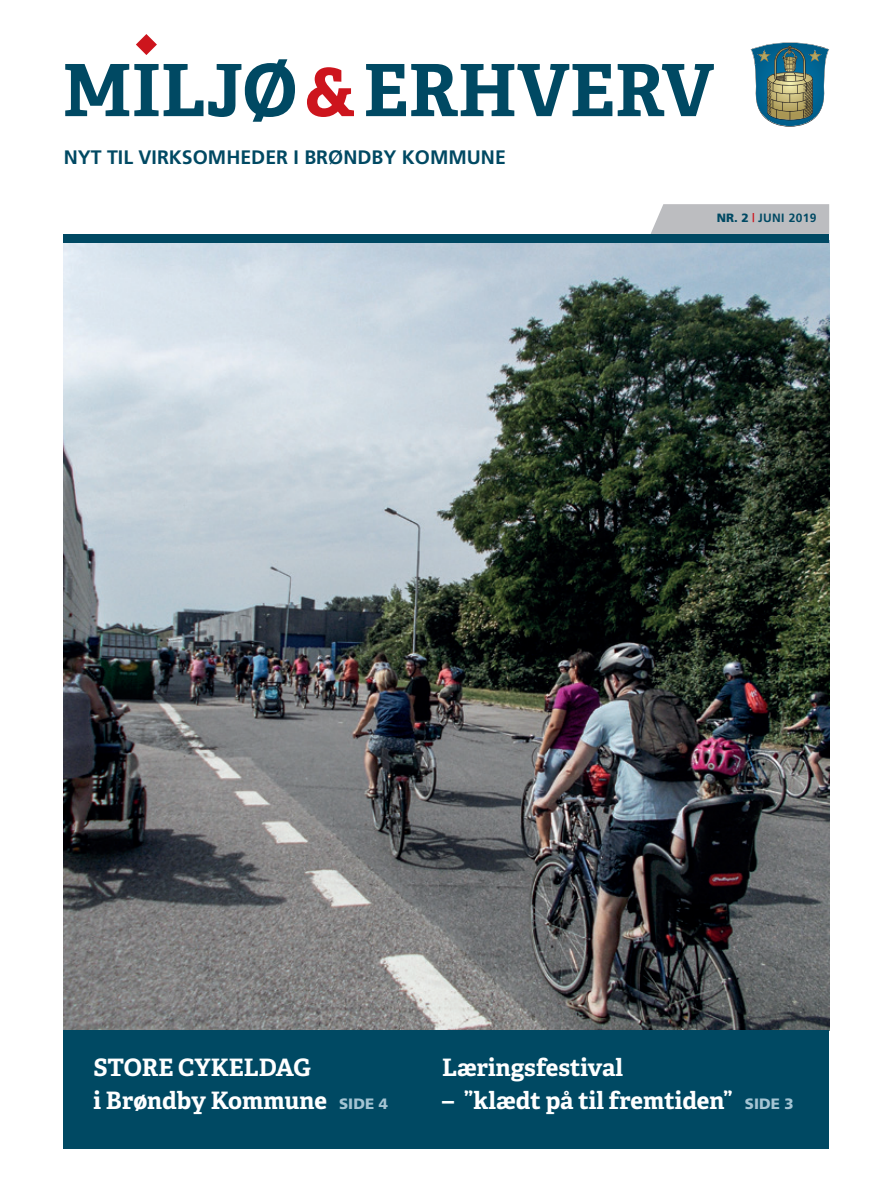
<style>
.page{position:relative;width:893px;height:1191px;background:#fff}
.page>*{position:absolute;margin:0;border:0;box-sizing:border-box;transform-origin:0 0}
.t1{font:700 72px "Adelle Basic";color:#004963}
.t2{font:700 24px/33px "Adelle Basic";color:#fff}
.t3{font:700 19.5px "Frutiger";color:#004963}
.t4{font:700 12px "Frutiger";letter-spacing:.03em;color:#004963}
.s1{color:#cd151d}
.s2{font-weight:900}
.s3{font-family:"Frutiger";font-weight:900;font-size:15px;color:#a4c4d3}
</style>
<div class="page">
<img style="left:64px;top:242px;width:765px;height:788px">
<div style="left:64px;top:234px;width:765px;height:8px;background:#004963"></div>
<div style="left:64px;top:1030px;width:765px;height:118px;background:#004963"></div>
<svg style="left:751px;top:43px;width:78px;height:84px"></svg>
<svg style="left:136px;top:34px;width:21px;height:21px"></svg>
<div style="left:651px;top:204px;width:178px;height:30px;background:#bcbdc0"></div>
<h1 class="t1" style="left:63px;top:45px;width:653px">MILJØ<span class="s1">&amp;</span>ERHVERV</h1>
<p class="t3" style="left:64px;top:146px;width:444px">NYT TIL VIRKSOMHEDER I BRØNDBY KOMMUNE</p>
<p class="t4" style="left:717px;top:211px;width:101px"><span class="s2">NR. 2</span> <span class="s1">|</span> JUNI 2019</p>
<p class="t2" style="left:94px;top:1050px;width:296px">STORE CYKELDAG<br>i Brøndby Kommune <span class="s3">SIDE 4</span></p>
<p class="t2" style="left:442px;top:1050px;width:182px">Læringsfestival</p>
<p class="t2" style="left:442px;top:1083px;width:353px">– ”klædt på til fremtiden” <span class="s3">SIDE 3</span></p>
</div>
